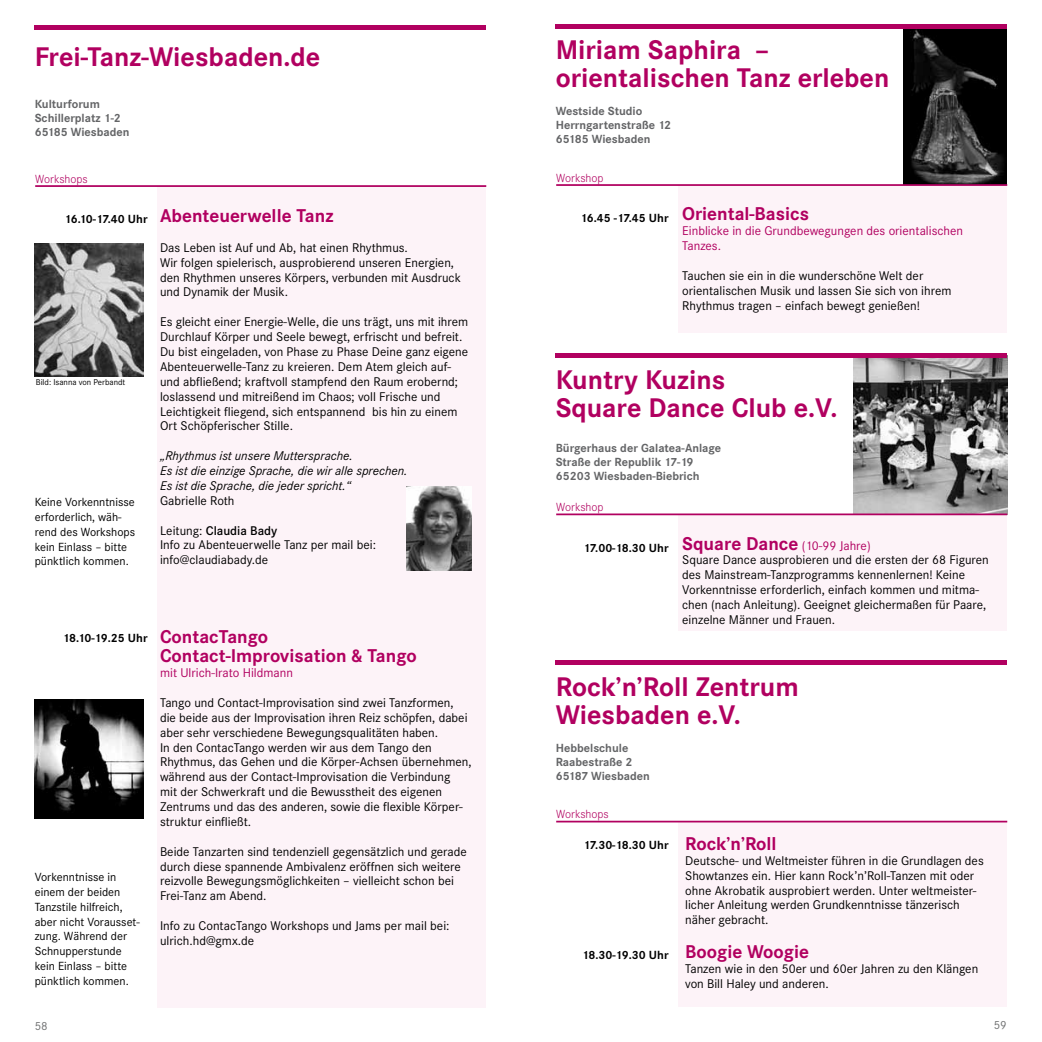
<style>
.page{position:relative;width:1042px;height:1042px;background:#fff}
.page>*{position:absolute;margin:0;border:0;box-sizing:border-box;transform-origin:0 0}
.t1{font:700 28px/28px "Corporate S";color:#b10060}
.t2{font:700 19.25px/19.2px "Corporate S";color:#b10060}
.t3{font:13.12px/14.9px "Corporate S";color:#000}
.t4{font:italic 13.12px/14.9px "Corporate S";color:#000}
.t5{font:13.12px/14.9px "Corporate S";color:#b10060}
.t6{font:12.25px/14.9px "Corporate S";color:#000}
.t7{font:700 12.25px/14px "Corporate S";color:#646567}
.t8{font:300 12.25px "Corporate S";color:#b10060}
.t9{font:700 12.25px "Corporate S";color:#000}
.t10{font:700 12.25px "Corporate S";letter-spacing:-.025em;color:#000}
.t11{font:12.25px "Corporate S";color:#707172}
.t12{font:8.75px "Corporate S";color:#000}
.s1{font-size:12.25px;color:#000}
.s2{font-weight:600}
.s3{font-weight:700;font-size:19.25px;color:#b10060}
.s4{color:#b10060}
</style>
<div class="page">
<img style="left:904px;top:29px;width:103px;height:155px">
<div style="left:158px;top:186px;width:328px;height:821px;background:#fdf3f8"></div>
<hr style="left:35px;top:185px;width:451px;height:2px;background:#b10060">
<div style="left:35px;top:25px;width:451px;height:5px;background:#b10060"></div>
<img style="left:406px;top:486px;width:66px;height:85px">
<div style="left:678px;top:185px;width:329px;height:147px;background:#fdf3f8"></div>
<hr style="left:556px;top:184px;width:451px;height:2px;background:#b10060">
<div style="left:556px;top:24px;width:451px;height:5px;background:#b10060"></div>
<img style="left:853px;top:358px;width:154px;height:155px">
<div style="left:678px;top:514px;width:329px;height:117px;background:#fdf3f8"></div>
<hr style="left:556px;top:513px;width:451px;height:2px;background:#b10060">
<div style="left:556px;top:353px;width:451px;height:5px;background:#b10060"></div>
<div style="left:678px;top:821px;width:329px;height:186px;background:#fdf3f8"></div>
<hr style="left:556px;top:821px;width:451px;height:1px;background:#b10060">
<div style="left:556px;top:660px;width:451px;height:5px;background:#b10060"></div>
<img style="left:35px;top:699px;width:109px;height:120px">
<img style="left:35px;top:243px;width:109px;height:133px">
<h1 class="t1" style="left:35px;top:44px;width:287px">Frei-Tanz-Wiesbaden.de</h1>
<p class="t7" style="left:35px;top:98px;width:96px">Kulturforum<br>Schillerplatz 1-2<br>65185 Wiesbaden</p>
<p class="t8" style="left:35px;top:172px;width:54px">Workshops</p>
<h2 class="t2" style="left:65px;top:206px;width:270px"><span class="s1">16.10-17.40 Uhr</span> Abenteuerwelle Tanz</h2>
<p class="t3" style="left:160px;top:240px;width:302px">Das Leben ist Auf und Ab, hat einen Rhythmus.<br>Wir folgen spielerisch, ausprobierend unseren Energien, den Rhythmen unseres Körpers, verbunden mit Ausdruck und Dynamik der Musik.</p>
<p class="t3" style="left:160px;top:314px;width:310px">Es gleicht einer Energie-Welle, die uns trägt, uns mit ihrem Durchlauf Körper und Seele bewegt, erfrischt und befreit.<br>Du bist eingeladen, von Phase zu Phase Deine ganz eigene Abenteuerwelle-Tanz zu kreieren. Dem Atem gleich auf&shy;und abfließend; kraftvoll stampfend den Raum erobernd; loslassend und mitreißend im Chaos; voll Frische und Leichtigkeit fliegend, sich entspannend bis hin zu einem Ort Schöpferischer Stille.</p>
<p class="t4" style="left:160px;top:448px;width:249px">„Rhythmus ist unsere Muttersprache.<br>Es ist die einzige Sprache, die wir alle sprechen.<br>Es ist die Sprache, die jeder spricht.“</p>
<p class="t3" style="left:160px;top:493px;width:76px">Gabrielle Roth</p>
<p class="t3" style="left:160px;top:523px;width:217px">Leitung: <span class="s2">Claudia Bady<br></span>Info zu Abenteuerwelle Tanz per mail bei: info@claudiabady.de</p>
<p class="t12" style="left:36px;top:378px;width:91px">Bild: Isanna von Perbandt</p>
<p class="t6" style="left:35px;top:494px;width:102px">Keine Vorkenntnisse erforderlich, wäh&shy;rend des Workshops kein Einlass – bitte pünktlich kommen.</p>
<p class="t10" style="left:63px;top:630px;width:86px">18.10-19.25 Uhr</p>
<p class="t6" style="left:35px;top:869px;width:106px">Vorkenntnisse in einem der beiden<br>Tanzstile hilfreich, aber nicht Vorausset&shy;zung. Während der<br>Schnupperstunde kein Einlass – bitte pünktlich kommen.</p>
<h2 class="t2" style="left:160px;top:627px;width:258px">ContacTango<br>Contact-Improvisation &amp; Tango</h2>
<p class="t5" style="left:160px;top:665px;width:134px">mit Ulrich-Irato Hildmann</p>
<p class="t3" style="left:160px;top:695px;width:313px">Tango und Contact-Improvisation sind zwei Tanzformen, die beide aus der Improvisation ihren Reiz schöpfen, dabei aber sehr verschiedene Bewegungsqualitäten haben.<br>In den ContacTango werden wir aus dem Tango den Rhythmus, das Gehen und die Körper-Achsen übernehmen, während aus der Contact-Improvisation die Verbindung<br>mit der Schwerkraft und die Bewusstheit des eigenen Zentrums und das des anderen, sowie die flexible Körper&shy;struktur einfließt.</p>
<p class="t3" style="left:160px;top:844px;width:308px">Beide Tanzarten sind tendenziell gegensätzlich und gerade durch diese spannende Ambivalenz eröffnen sich weitere reizvolle Bewegungsmöglichkeiten – vielleicht schon bei Frei-Tanz am Abend.</p>
<p class="t3" style="left:160px;top:918px;width:291px">Info zu ContacTango Workshops und Jams per mail bei: ulrich.hd@gmx.de</p>
<h1 class="t1" style="left:556px;top:37px;width:335px">Miriam Saphira – orientalischen Tanz erleben</h1>
<p class="t7" style="left:556px;top:105px;width:117px">Westside Studio<br>Herrngartenstraße 12<br>65185 Wiesbaden</p>
<p class="t8" style="left:556px;top:171px;width:49px">Workshop</p>
<h2 class="t2" style="left:581px;top:205px;width:230px"><sub>16.45</sub> <sub>-17.45</sub> <sub>Uhr</sub> Oriental-Basics</h2>
<p class="t5" style="left:682px;top:223px;width:282px">Einblicke in die Grundbewegungen des orientalischen<br>Tanzes.</p>
<p class="t3" style="left:682px;top:268px;width:271px">Tauchen sie ein in die wunderschöne Welt der orientalischen Musik und lassen Sie sich von ihrem<br>Rhythmus tragen – einfach bewegt genießen!</p>
<h1 class="t1" style="left:556px;top:366px;width:283px">Kuntry Kuzins<br>Square Dance Club e.V.</h1>
<p class="t7" style="left:556px;top:441px;width:167px">Bürgerhaus der Galatea-Anlage<br>Straße der Republik 17-19<br>65203 Wiesbaden-Biebrich</p>
<p class="t8" style="left:556px;top:500px;width:49px">Workshop</p>
<p class="t3" style="left:682px;top:538px;width:308px;text-indent:-99px"><sub>17.00-18.30</sub> <sub>Uhr</sub> <span class="s3">Square Dance</span> <span class="s4">(10-99 Jahre)<br></span>Square Dance ausprobieren und die ersten der 68 Figuren des Mainstream-Tanzprogramms kennenlernen! Keine Vorkenntnisse erforderlich, einfach kommen und mitma&shy;chen (nach Anleitung). Geeignet gleichermaßen für Paare, einzelne Männer und Frauen.</p>
<h1 class="t1" style="left:556px;top:673px;width:244px">Rock’n’Roll Zentrum<br>Wiesbaden e.V.</h1>
<p class="t7" style="left:556px;top:741px;width:96px">Hebbelschule<br>Raabestraße 2<br>65187 Wiesbaden</p>
<p class="t8" style="left:556px;top:807px;width:54px">Workshops</p>
<p class="t9" style="left:583px;top:837px;width:87px">17.30-18.30 Uhr</p>
<p class="t9" style="left:582px;top:947px;width:88px">18.30-19.30 Uhr</p>
<h2 class="t2" style="left:685px;top:834px;width:93px">Rock’n’Roll</h2>
<p class="t3" style="left:685px;top:853px;width:300px">Deutsche- und Weltmeister führen in die Grundlagen des Showtanzes ein. Hier kann Rock’n’Roll-Tanzen mit oder ohne Akrobatik ausprobiert werden. Unter weltmeister&shy;licher Anleitung werden Grundkenntnisse tänzerisch näher gebracht.</p>
<h2 class="t2" style="left:685px;top:943px;width:125px">Boogie Woogie</h2>
<p class="t3" style="left:685px;top:961px;width:295px">Tanzen wie in den 50er und 60er Jahren zu den Klängen von Bill Haley und anderen.</p>
<p class="t11" style="left:35px;top:1018px;width:15px">58</p>
<p class="t11" style="left:993px;top:1018px;width:15px">59</p>
</div>
